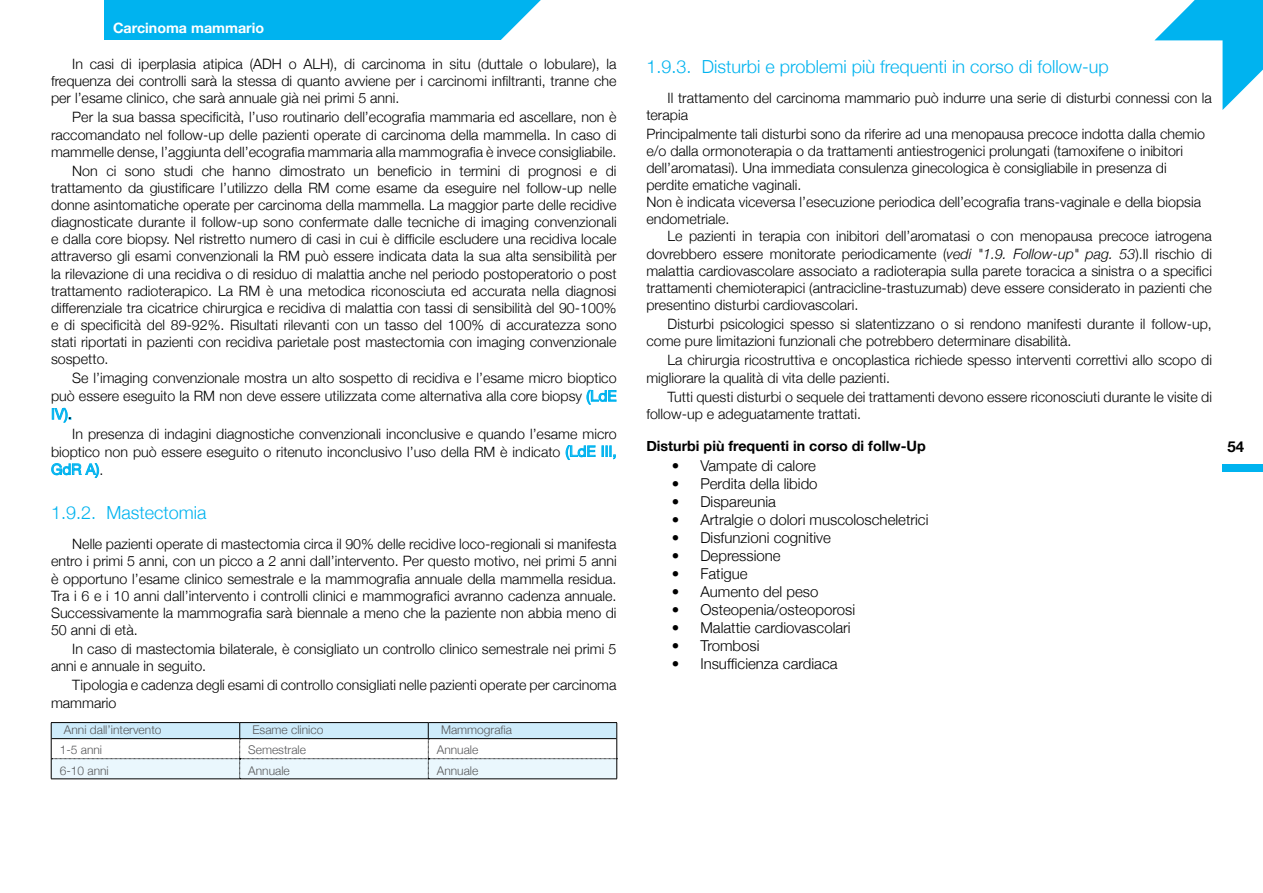
<style>
.page{position:relative;width:1263px;height:893px;background:#fff}
.page>*{position:absolute;margin:0;border:0;box-sizing:border-box;transform-origin:0 0}
.t1{font:300 18px "Helvetica Neue";color:#00b3ef}
.t2{font:300 15px "Helvetica Neue";color:#000}
.t3{font:15px "Helvetica Neue";color:#00b3ef}
.t4{font:700 15px "Helvetica Neue";color:#000}
.t5{font:300 14.25px/17.1px "Helvetica Neue";color:#000}
.t6{font:700 14.25px "Helvetica Neue";color:#000}
.t7{font:700 14.25px "Helvetica Neue";color:#fff}
.t8{font:300 12px "Helvetica Neue";color:#58595b}
.s1{font-weight:400;font-size:15px;color:#00b3ef}
.s2{color:#000}
.s3{font-weight:300;font-size:14.25px;color:#000}
.s4{font-style:italic}
</style>
<div class="page">
<svg style="left:1154px;top:0;width:109px;height:110px"></svg>
<div style="left:1222px;top:464px;width:41px;height:7px;background:#00b3ef"></div>
<div style="left:105px;top:0;width:484px;height:10px;background:#00b3ef"></div>
<div style="left:105px;top:7px;width:428px;height:33px;background:#00b3ef"></div>
<svg style="left:501px;top:0;width:88px;height:40px"></svg>
<svg style="left:586px;top:390px;width:31px;height:15px"></svg>
<svg style="left:52px;top:408px;width:19px;height:15px"></svg>
<svg style="left:565px;top:445px;width:31px;height:15px"></svg>
<svg style="left:602px;top:446px;width:14px;height:13px"></svg>
<svg style="left:51px;top:463px;width:48px;height:15px"></svg>
<hr style="left:51px;top:779px;width:189px;height:1px;background:#000">
<hr style="left:240px;top:779px;width:188px;height:1px;background:#000">
<hr style="left:428px;top:779px;width:189px;height:1px;background:#000">
<hr style="left:51px;top:722px;width:189px;height:1px;background:#000">
<hr style="left:240px;top:722px;width:188px;height:1px;background:#000">
<hr style="left:428px;top:722px;width:189px;height:1px;background:#000">
<svg style="left:51px;top:723px;width:566px;height:56px"></svg>
<p class="t7" style="left:113px;top:15px;width:153px">Carcinoma mammario</p>
<p class="t5" style="left:51px;top:55px;width:567px;text-align:justify;text-indent:21px">In casi di iperplasia atipica (ADH o ALH), di carcinoma in situ (duttale o lobulare), la frequenza dei controlli sarà la stessa di quanto avviene per i carcinomi infiltranti, tranne che per l’esame clinico, che sarà annuale già nei primi 5 anni.</p>
<p class="t5" style="left:51px;top:108px;width:567px;text-align:justify;text-indent:21px">Per la sua bassa specificità, l’uso routinario dell’ecografia mammaria ed ascellare, non è raccomandato nel follow-up delle pazienti operate di carcinoma della mammella. In caso di mammelle dense, l’aggiunta dell’ecografia mammaria alla mammografia è invece consigliabile.</p>
<p class="t5" style="left:51px;top:161px;width:567px;text-align:justify;text-indent:21px">Non ci sono studi che hanno dimostrato un beneficio in termini di prognosi e di trattamento da giustificare l’utilizzo della RM come esame da eseguire nel follow-up nelle donne asintomatiche operate per carcinoma della mammella. La maggior parte delle recidive diagnosticate durante il follow-up sono confermate dalle tecniche di imaging convenzionali e dalla core biopsy. Nel ristretto numero di casi in cui è difficile escludere una recidiva locale attraverso gli esami convenzionali la RM può essere indicata data la sua alta sensibilità per la rilevazione di una recidiva o di residuo di malattia anche nel periodo postoperatorio o post trattamento radioterapico. La RM è una metodica riconosciuta ed accurata nella diagnosi differenziale tra cicatrice chirurgica e recidiva di malattia con tassi di sensibilità del 90-100% e di specificità del 89-92%. Risultati rilevanti con un tasso del 100% di accuratezza sono stati riportati in pazienti con recidiva parietale post mastectomia con imaging convenzionale sospetto.</p>
<p class="t5" style="left:51px;top:368px;width:567px;line-height:18px;text-align:right">Se l’imaging convenzionale mostra un alto sospetto di recidiva e l’esame micro bioptico può essere eseguito la RM non deve essere utilizzata come alternativa alla core biopsy <span class="s1">(LdE</span></p>
<p class="t3" style="left:51px;top:401px;width:23px">IV)<span class="s2">.</span></p>
<p class="t5" style="left:51px;top:424px;width:567px;line-height:18px;text-align:right">In presenza di indagini diagnostiche convenzionali inconclusive e quando l’esame micro bioptico non può essere eseguito o ritenuto inconclusivo l’uso della RM è indicato <span class="s1">(LdE III,</span></p>
<p class="t3" style="left:51px;top:456px;width:54px">GdR A)<span class="s3">.</span></p>
<p class="t1" style="left:51px;top:499px;width:157px">1.9.2. Mastectomia</p>
<p class="t5" style="left:51px;top:535px;width:567px;text-align:justify;text-indent:21px">Nelle pazienti operate di mastectomia circa il 90% delle recidive loco-regionali si manifesta entro i primi 5 anni, con un picco a 2 anni dall’intervento. Per questo motivo, nei primi 5 anni è opportuno l’esame clinico semestrale e la mammografia annuale della mammella residua.<br>Tra i 6 e i 10 anni dall’intervento i controlli clinici e mammografici avranno cadenza annuale.<br>Successivamente la mammografia sarà biennale a meno che la paziente non abbia meno di 50 anni di età.</p>
<p class="t5" style="left:51px;top:640px;width:567px;text-indent:21px">In caso di mastectomia bilaterale, è consigliato un controllo clinico semestrale nei primi 5 anni e annuale in seguito.</p>
<p class="t5" style="left:51px;top:676px;width:567px;text-indent:21px">Tipologia e cadenza degli esami di controllo consigliati nelle pazienti operate per carcinoma mammario</p>
<p class="t8" style="left:64px;top:720px;width:99px">Anni dall’intervento</p>
<p class="t8" style="left:252px;top:720px;width:72px">Esame clinico</p>
<p class="t8" style="left:441px;top:720px;width:73px">Mammografia</p>
<p class="t8" style="left:60px;top:740px;width:44px">1-5 anni</p>
<p class="t8" style="left:248px;top:740px;width:59px">Semestrale</p>
<p class="t8" style="left:437px;top:740px;width:43px">Annuale</p>
<p class="t8" style="left:60px;top:761px;width:51px">6-10 anni</p>
<p class="t8" style="left:248px;top:761px;width:43px">Annuale</p>
<p class="t8" style="left:437px;top:761px;width:43px">Annuale</p>
<p class="t1" style="left:646px;top:52px;width:464px">1.9.3. Disturbi e problemi più frequenti in corso di follow-up</p>
<p class="t5" style="left:646px;top:88px;width:567px;text-indent:21px">Il trattamento del carcinoma mammario può indurre una serie di disturbi connessi con la terapia</p>
<p class="t5" style="left:646px;top:124px;width:560px">Principalmente tali disturbi sono da riferire ad una menopausa precoce indotta dalla chemio e/o dalla ormonoterapia o da trattamenti antiestrogenici prolungati (tamoxifene o inibitori dell’aromatasi). Una immediata consulenza ginecologica è consigliabile in presenza di perdite ematiche vaginali.<br>Non è indicata viceversa l’esecuzione periodica dell’ecografia trans-vaginale e della biopsia endometriale.</p>
<p class="t5" style="left:646px;top:227px;width:567px;text-align:justify;text-indent:21px">Le pazienti in terapia con inibitori dell’aromatasi o con menopausa precoce iatrogena dovrebbero essere monitorate periodicamente (<span class="s4">vedi "1.9. Follow-up" pag. 53</span>).Il rischio di malattia cardiovascolare associato a radioterapia sulla parete toracica a sinistra o a specifici trattamenti chemioterapici (antracicline-trastuzumab) deve essere considerato in pazienti che presentino disturbi cardiovascolari.</p>
<p class="t5" style="left:646px;top:315px;width:567px;text-indent:21px">Disturbi psicologici spesso si slatentizzano o si rendono manifesti durante il follow-up, come pure limitazioni funzionali che potrebbero determinare disabilità.</p>
<p class="t5" style="left:646px;top:351px;width:567px;text-indent:21px">La chirurgia ricostruttiva e oncoplastica richiede spesso interventi correttivi allo scopo di migliorare la qualità di vita delle pazienti.</p>
<p class="t5" style="left:646px;top:387px;width:567px;text-indent:21px">Tutti questi disturbi o sequele dei trattamenti devono essere riconosciuti durante le visite di follow-up e adeguatamente trattati.</p>
<p class="t6" style="left:646px;top:433px;width:281px">Disturbi più frequenti in corso di follw-Up</p>
<p class="t2" style="left:672px;top:454px;width:146px">• Vampate di calore</p>
<p class="t2" style="left:672px;top:472px;width:147px">• Perdita della libido</p>
<p class="t2" style="left:672px;top:490px;width:106px">• Dispareunia</p>
<p class="t2" style="left:672px;top:508px;width:258px">• Artralgie o dolori muscoloscheletrici</p>
<p class="t2" style="left:672px;top:526px;width:161px">• Disfunzioni cognitive</p>
<p class="t2" style="left:672px;top:544px;width:110px">• Depressione</p>
<p class="t2" style="left:672px;top:562px;width:77px">• Fatigue</p>
<p class="t2" style="left:672px;top:580px;width:148px">• Aumento del peso</p>
<p class="t2" style="left:672px;top:598px;width:185px">• Osteopenia/osteoporosi</p>
<p class="t2" style="left:672px;top:616px;width:180px">• Malattie cardiovascolari</p>
<p class="t2" style="left:672px;top:634px;width:89px">• Trombosi</p>
<p class="t2" style="left:672px;top:652px;width:167px">• Insufficienza cardiaca</p>
<p class="t4" style="left:1227px;top:433px;width:18px">54</p>
</div>
